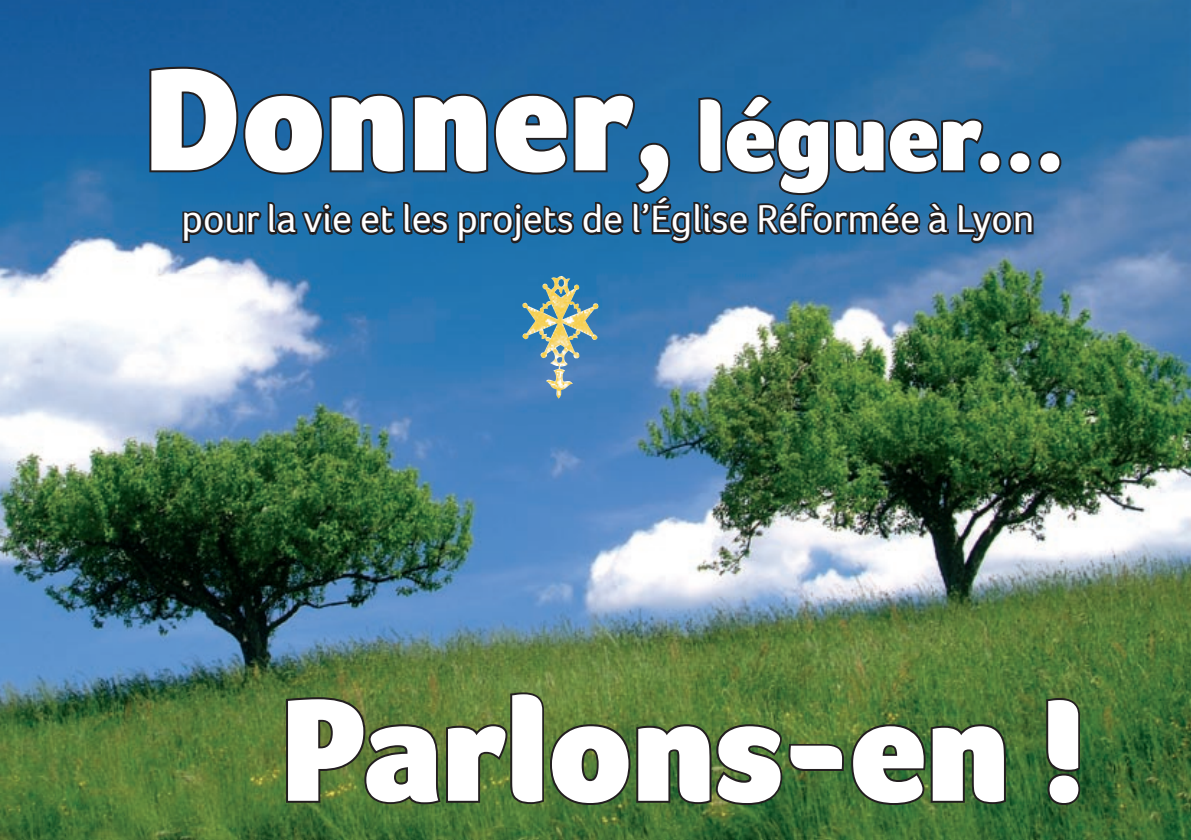
<style>
.page{position:relative;width:1191px;height:840px;background:#fff}
.page>*{position:absolute;margin:0;border:0;box-sizing:border-box;transform-origin:0 0}
.t1{font:900 150px "Foco";color:#fff}
.t2{font:900 100px "Foco";color:#fff}
.t3{font:40px "Foco";color:#fff}
.s1{font-size:150px}
</style>
<div class="page">
<img style="left:0;top:0;width:1191px;height:839px">
<svg style="left:284px;top:689px;width:724px;height:118px;background:#4e6e35"></svg>
<svg style="left:1044px;top:695px;width:38px;height:112px;background:#34562d"></svg>
<img style="left:523px;top:276px;width:76px;height:105px">
<svg style="left:147px;top:65px;width:917px;height:181px;background:#235e8d"></svg>
<h2 class="t2" style="left:143px;top:78px;width:923px"><span class="s1">Donner,</span> léguer...</h2>
<p class="t3" style="left:181px;top:196px;width:854px">pour la vie et les projets de l’Église Réformée à Lyon</p>
<h1 class="t1" style="left:280px;top:662px;width:810px">Parlons-en !</h1>
</div>
